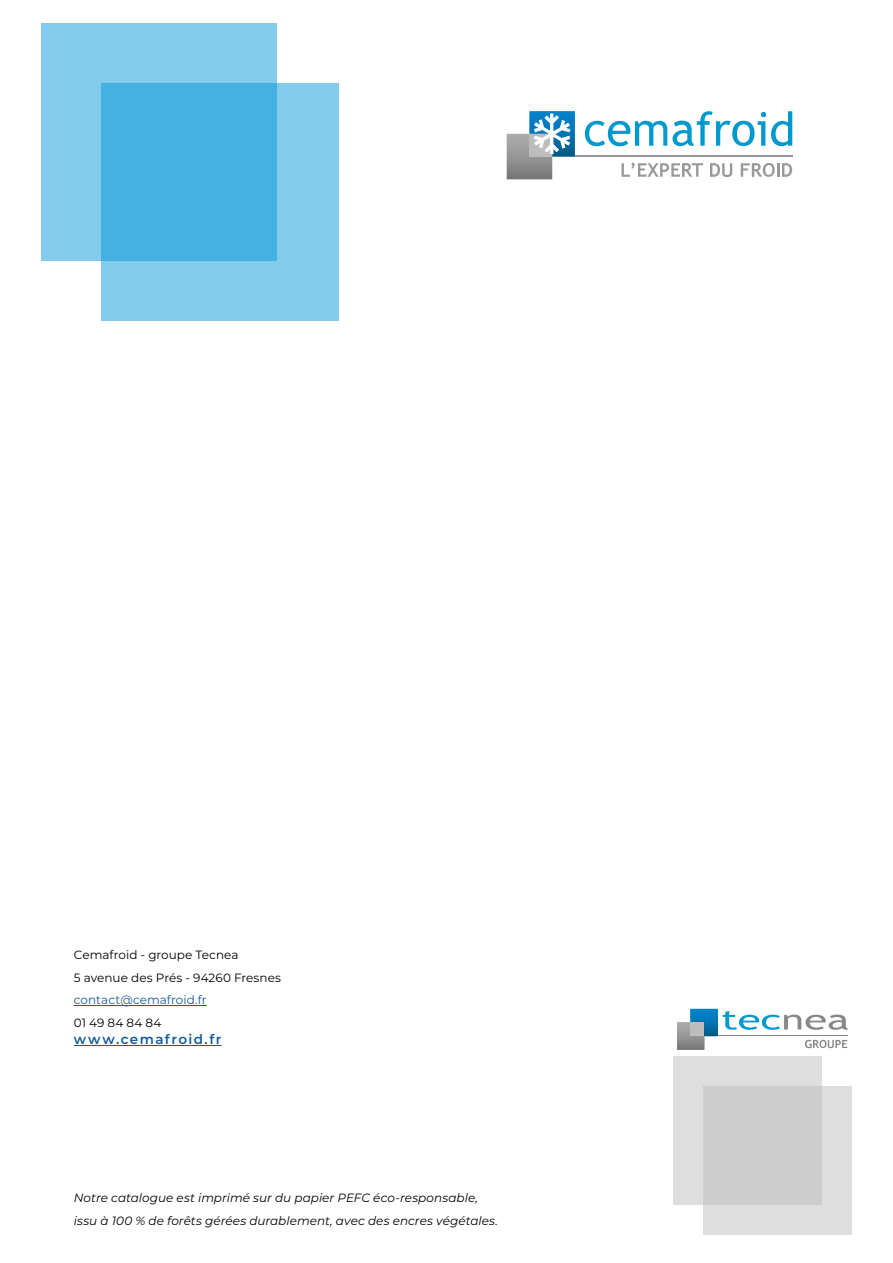
<style>
.page{position:relative;width:893px;height:1263px;background:#fff}
.page>*{position:absolute;margin:0;border:0;box-sizing:border-box;transform-origin:0 0}
.t1{font:600 13.5px "Montserrat";letter-spacing:.105em;color:#165b9a}
.t2{font:italic 12px/22.5px "Montserrat";letter-spacing:.005em;color:#000}
.t3{font:12px/22.5px "Montserrat";letter-spacing:.005em;color:#000}
.t4{font:12px "Montserrat";letter-spacing:.005em;color:#165b9a}
</style>
<div class="page">
<svg style="left:677px;top:1009px;width:170px;height:40px"></svg>
<div style="left:690px;top:1022px;width:14px;height:14px;background:#bdbdbd"></div>
<div style="left:101px;top:84px;width:238px;height:237px;background:#83cbed"></div>
<svg style="left:41px;top:24px;width:236px;height:237px;background:#5fbce7"></svg>
<div style="left:673px;top:1056px;width:148px;height:149px;background:#dedede"></div>
<svg style="left:703px;top:1086px;width:148px;height:149px;background:#d3d3d3"></svg>
<hr style="left:74px;top:1005px;width:133px;height:1px;background:#165b9a">
<hr style="left:74px;top:1045px;width:147px;height:1px;background:#165b9a">
<svg style="left:585px;top:111px;width:207px;height:35px"></svg>
<svg style="left:507px;top:111px;width:68px;height:68px"></svg>
<svg style="left:621px;top:163px;width:82px;height:14px"></svg>
<svg style="left:710px;top:163px;width:22px;height:14px"></svg>
<svg style="left:741px;top:163px;width:51px;height:14px"></svg>
<hr style="left:575px;top:155px;width:218px;height:2px;background:#999">
<p class="t3" style="left:74px;top:943px;width:209px">Cemafroid - groupe Tecnea<br>5 avenue des Prés - 94260 Fresnes</p>
<p class="t4" style="left:74px;top:992px;width:134px">contact@cemafroid.fr</p>
<p class="t3" style="left:74px;top:1011px;width:89px">01 49 84 84 84</p>
<p class="t1" style="left:74px;top:1030px;width:149px">www.cemafroid.fr</p>
<p class="t2" style="left:74px;top:1186px;width:426px">Notre catalogue est imprimé sur du papier PEFC éco-responsable, issu à 100 % de forêts gérées durablement, avec des encres végétales.</p>
</div>
